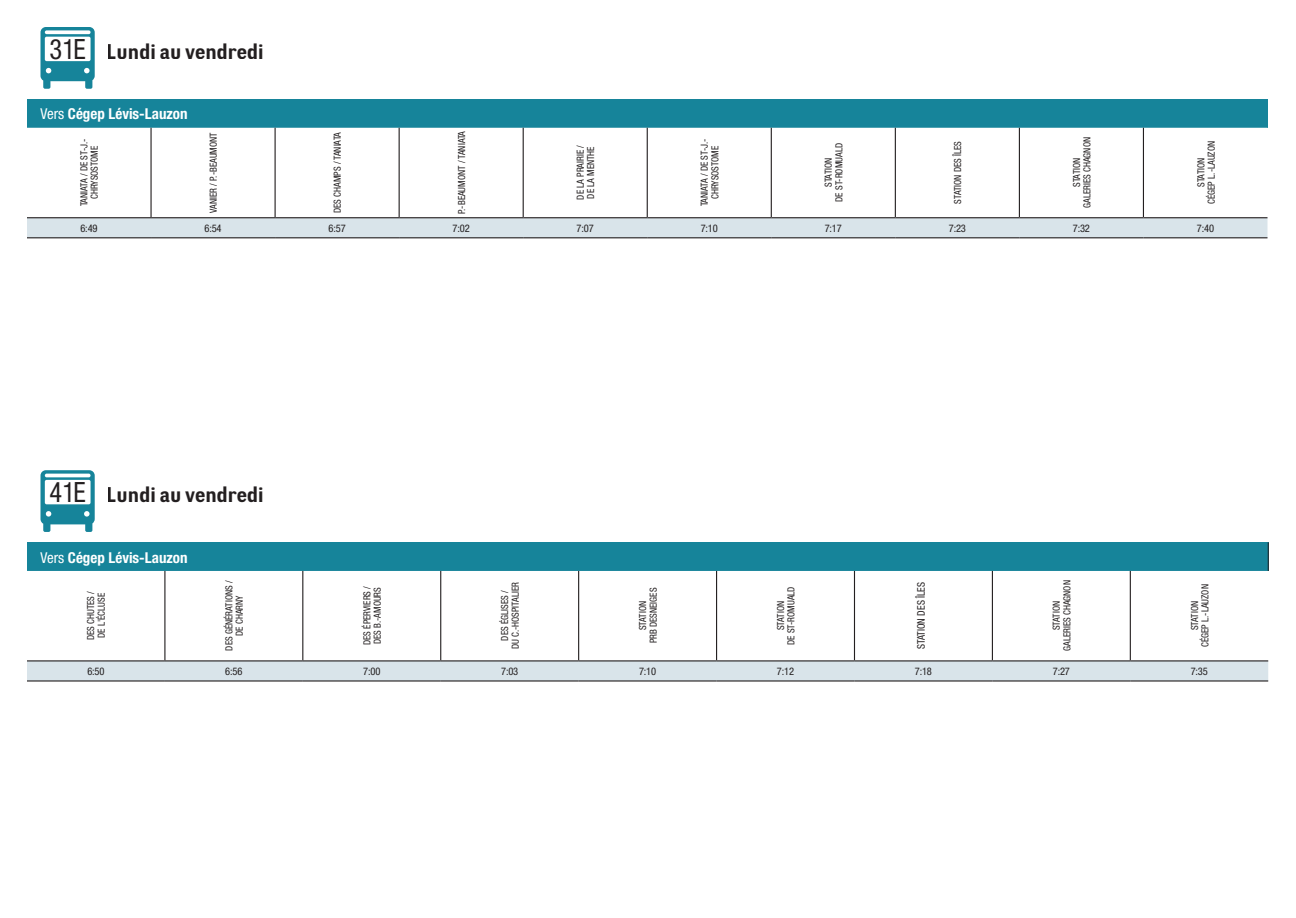
<style>
.page{position:relative;width:1296px;height:918px;background:#fff}
.page>*{position:absolute;margin:0;border:0;box-sizing:border-box;transform-origin:0 0}
.t1{font:700 21px "Negotiate Rg";color:#231f20}
.TitreHoraire{font:700 condensed 15px "Helvetica Neue";color:#fff}
.Tab_Hr-Corres{font:condensed 10.5px "Helvetica Neue";letter-spacing:-.015em;color:#231f20}
.Tab_Station{font:condensed 10.5px "Helvetica Neue";color:#231f20;scale:.95 1}
.Tab_Station-2{font:condensed 9.75px/10.5px "Helvetica Neue";color:#231f20;text-align:center;scale:.95 1}
.s1{font-family:"Helvetica Neue";font-weight:400;font-stretch:condensed;font-size:27.9px}
.s2{font-weight:400}
</style>
<div class="page">
<div style="left:27px;top:99px;width:1241px;height:29px;background:#16849a"></div>
<svg style="left:274px;top:128px;width:994px;height:90px"></svg>
<div style="left:27px;top:218px;width:1241px;height:20px;background:#d9e4ea"></div>
<hr style="left:150px;top:128px;width:2px;height:89px;background:#231f20">
<hr style="left:275px;top:128px;width:1px;height:89px;background:#231f20">
<hr style="left:399px;top:128px;width:1px;height:89px;background:#231f20">
<hr style="left:523px;top:128px;width:1px;height:89px;background:#231f20">
<hr style="left:27px;top:217px;width:124px;height:1px;background:#231f20">
<hr style="left:151px;top:217px;width:124px;height:1px;background:#231f20">
<hr style="left:275px;top:217px;width:124px;height:1px;background:#231f20">
<hr style="left:399px;top:217px;width:124px;height:1px;background:#231f20">
<hr style="left:523px;top:217px;width:124px;height:1px;background:#231f20">
<hr style="left:647px;top:217px;width:124px;height:1px;background:#231f20">
<hr style="left:771px;top:217px;width:124px;height:1px;background:#231f20">
<hr style="left:895px;top:217px;width:124px;height:1px;background:#231f20">
<hr style="left:1019px;top:217px;width:124px;height:1px;background:#231f20">
<hr style="left:1143px;top:217px;width:124px;height:1px;background:#231f20">
<hr style="left:647px;top:128px;width:1px;height:89px;background:#231f20">
<hr style="left:771px;top:128px;width:1px;height:89px;background:#231f20">
<hr style="left:895px;top:128px;width:1px;height:89px;background:#231f20">
<hr style="left:1019px;top:128px;width:1px;height:89px;background:#231f20">
<hr style="left:1143px;top:128px;width:1px;height:89px;background:#231f20">
<hr style="left:27px;top:237px;width:124px;height:1px;background:#231f20">
<hr style="left:151px;top:237px;width:124px;height:1px;background:#231f20">
<hr style="left:275px;top:237px;width:124px;height:1px;background:#231f20">
<hr style="left:399px;top:237px;width:124px;height:1px;background:#231f20">
<hr style="left:523px;top:237px;width:124px;height:1px;background:#231f20">
<hr style="left:647px;top:237px;width:124px;height:1px;background:#231f20">
<hr style="left:771px;top:237px;width:124px;height:1px;background:#231f20">
<hr style="left:895px;top:237px;width:124px;height:1px;background:#231f20">
<hr style="left:1019px;top:237px;width:124px;height:1px;background:#231f20">
<hr style="left:1143px;top:237px;width:124px;height:1px;background:#231f20">
<div style="left:27px;top:542px;width:1241px;height:29px;background:#16849a"></div>
<svg style="left:165px;top:571px;width:965px;height:89px"></svg>
<div style="left:27px;top:661px;width:1241px;height:19px;background:#d9e4ea"></div>
<svg style="left:1268px;top:542px;width:1px;height:29px"></svg>
<hr style="left:164px;top:571px;width:1px;height:89px;background:#231f20">
<hr style="left:302px;top:571px;width:1px;height:89px;background:#231f20">
<hr style="left:440px;top:571px;width:1px;height:89px;background:#231f20">
<hr style="left:578px;top:571px;width:1px;height:89px;background:#231f20">
<hr style="left:716px;top:571px;width:1px;height:89px;background:#231f20">
<hr style="left:854px;top:571px;width:1px;height:89px;background:#231f20">
<hr style="left:992px;top:571px;width:1px;height:89px;background:#231f20">
<hr style="left:1130px;top:571px;width:1px;height:89px;background:#231f20">
<hr style="left:27px;top:660px;width:138px;height:1px;background:#231f20">
<hr style="left:165px;top:660px;width:138px;height:1px;background:#231f20">
<hr style="left:303px;top:660px;width:138px;height:1px;background:#231f20">
<hr style="left:441px;top:660px;width:138px;height:1px;background:#231f20">
<hr style="left:579px;top:660px;width:138px;height:1px;background:#231f20">
<hr style="left:717px;top:660px;width:137px;height:1px;background:#231f20">
<hr style="left:854px;top:660px;width:138px;height:1px;background:#231f20">
<hr style="left:992px;top:660px;width:138px;height:1px;background:#231f20">
<hr style="left:1130px;top:660px;width:138px;height:1px;background:#231f20">
<hr style="left:27px;top:680px;width:138px;height:2px;background:#231f20">
<hr style="left:165px;top:680px;width:138px;height:2px;background:#231f20">
<hr style="left:303px;top:680px;width:138px;height:2px;background:#231f20">
<hr style="left:441px;top:680px;width:138px;height:2px;background:#231f20">
<hr style="left:579px;top:680px;width:138px;height:2px;background:#231f20">
<hr style="left:717px;top:680px;width:137px;height:2px;background:#231f20">
<hr style="left:854px;top:680px;width:138px;height:2px;background:#231f20">
<hr style="left:992px;top:680px;width:138px;height:2px;background:#231f20">
<hr style="left:1130px;top:680px;width:138px;height:2px;background:#231f20">
<svg style="left:41px;top:27px;width:54px;height:62px"></svg>
<svg style="left:41px;top:470px;width:54px;height:62px"></svg>
<p class="t1" style="left:50px;top:39px;width:215px"><span class="s1">31E</span> Lundi au vendredi</p>
<p class="TitreHoraire" style="left:40px;top:105px;width:149px"><span class="s2">Vers</span> Cégep Lévis-Lauzon</p>
<p class="Tab_Station-2" style="left:79px;top:206px;width:73px;rotate:-90deg">TANIATA / DE ST-J.-<br>CHRYSOSTOME</p>
<p class="Tab_Station-2" style="left:208px;top:213px;width:86px;rotate:-90deg">VANIER / P.-BEAUMONT</p>
<p class="Tab_Station-2" style="left:332px;top:213px;width:87px;rotate:-90deg">DES CHAMPS / TANIATA</p>
<p class="Tab_Station-2" style="left:456px;top:214px;width:89px;rotate:-90deg">P.-BEAUMONT / TANIATA</p>
<p class="Tab_Station-2" style="left:575px;top:200px;width:59px;text-align:left;rotate:-90deg">DE LA PRAIRIE /<br>DE LA MENTHE</p>
<p class="Tab_Station-2" style="left:699px;top:206px;width:73px;rotate:-90deg">TANIATA / DE ST-J.-<br>CHRYSOSTOME</p>
<p class="Tab_Station-2" style="left:823px;top:202px;width:63px;rotate:-90deg">STATION<br>DE ST-ROMUALD</p>
<p class="Tab_Station-2" style="left:952px;top:204px;width:67px;rotate:-90deg">STATION DES ÎLES</p>
<p class="Tab_Station-2" style="left:1071px;top:208px;width:76px;rotate:-90deg">STATION<br>GALERIES CHAGNON</p>
<p class="Tab_Station-2" style="left:1196px;top:204px;width:68px;rotate:-90deg">STATION<br>CÉGEP L.-LAUZON</p>
<p class="Tab_Hr-Corres" style="left:80px;top:222px;width:19px">6:49</p>
<p class="Tab_Hr-Corres" style="left:204px;top:222px;width:19px">6:54</p>
<p class="Tab_Hr-Corres" style="left:329px;top:222px;width:19px">6:57</p>
<p class="Tab_Hr-Corres" style="left:453px;top:222px;width:19px">7:02</p>
<p class="Tab_Hr-Corres" style="left:577px;top:222px;width:19px">7:07</p>
<p class="Tab_Hr-Corres" style="left:701px;top:222px;width:19px">7:10</p>
<p class="Tab_Hr-Corres" style="left:825px;top:222px;width:19px">7:17</p>
<p class="Tab_Hr-Corres" style="left:949px;top:222px;width:19px">7:23</p>
<p class="Tab_Hr-Corres" style="left:1073px;top:222px;width:19px">7:32</p>
<p class="Tab_Hr-Corres" style="left:1197px;top:222px;width:19px">7:40</p>
<p class="t1" style="left:50px;top:483px;width:215px"><span class="s1">41E</span> Lundi au vendredi</p>
<p class="TitreHoraire" style="left:40px;top:548px;width:149px"><span class="s2">Vers</span> Cégep Lévis-Lauzon</p>
<p class="Tab_Station-2" style="left:86px;top:640px;width:53px;text-align:left;rotate:-90deg">DES CHUTES /<br>DE L'ÉCLUSE</p>
<p class="Tab_Station-2" style="left:224px;top:651px;width:75px;rotate:-90deg">DES GÉNÉRATIONS /<br>DE CHARNY</p>
<p class="Tab_Station-2" style="left:362px;top:645px;width:64px;text-align:left;rotate:-90deg">DES ÉPERVIERS /<br>DES B.-AMOURS</p>
<p class="Tab_Station-2" style="left:500px;top:649px;width:72px;rotate:-90deg">DES ÉGLISES /<br>DU C.-HOSPITALIER</p>
<p class="Tab_Station-2" style="left:637px;top:643px;width:60px;rotate:-90deg">STATION<br>PRB DESNEIGES</p>
<p class="Tab_Station-2" style="left:775px;top:645px;width:63px;rotate:-90deg">STATION<br>DE ST-ROMUALD</p>
<p class="Tab_Station" style="left:915px;top:649px;width:72px;rotate:-90deg">STATION DES ÎLES</p>
<p class="Tab_Station-2" style="left:1051px;top:651px;width:76px;rotate:-90deg">STATION<br>GALERIES CHAGNON</p>
<p class="Tab_Station-2" style="left:1189px;top:647px;width:68px;rotate:-90deg">STATION<br>CÉGEP L.-LAUZON</p>
<p class="Tab_Hr-Corres" style="left:87px;top:665px;width:19px">6:50</p>
<p class="Tab_Hr-Corres" style="left:225px;top:665px;width:19px">6:56</p>
<p class="Tab_Hr-Corres" style="left:363px;top:665px;width:19px">7:00</p>
<p class="Tab_Hr-Corres" style="left:501px;top:665px;width:19px">7:03</p>
<p class="Tab_Hr-Corres" style="left:639px;top:665px;width:19px">7:10</p>
<p class="Tab_Hr-Corres" style="left:777px;top:665px;width:19px">7:12</p>
<p class="Tab_Hr-Corres" style="left:915px;top:665px;width:19px">7:18</p>
<p class="Tab_Hr-Corres" style="left:1053px;top:665px;width:19px">7:27</p>
<p class="Tab_Hr-Corres" style="left:1191px;top:665px;width:19px">7:35</p>
</div>
